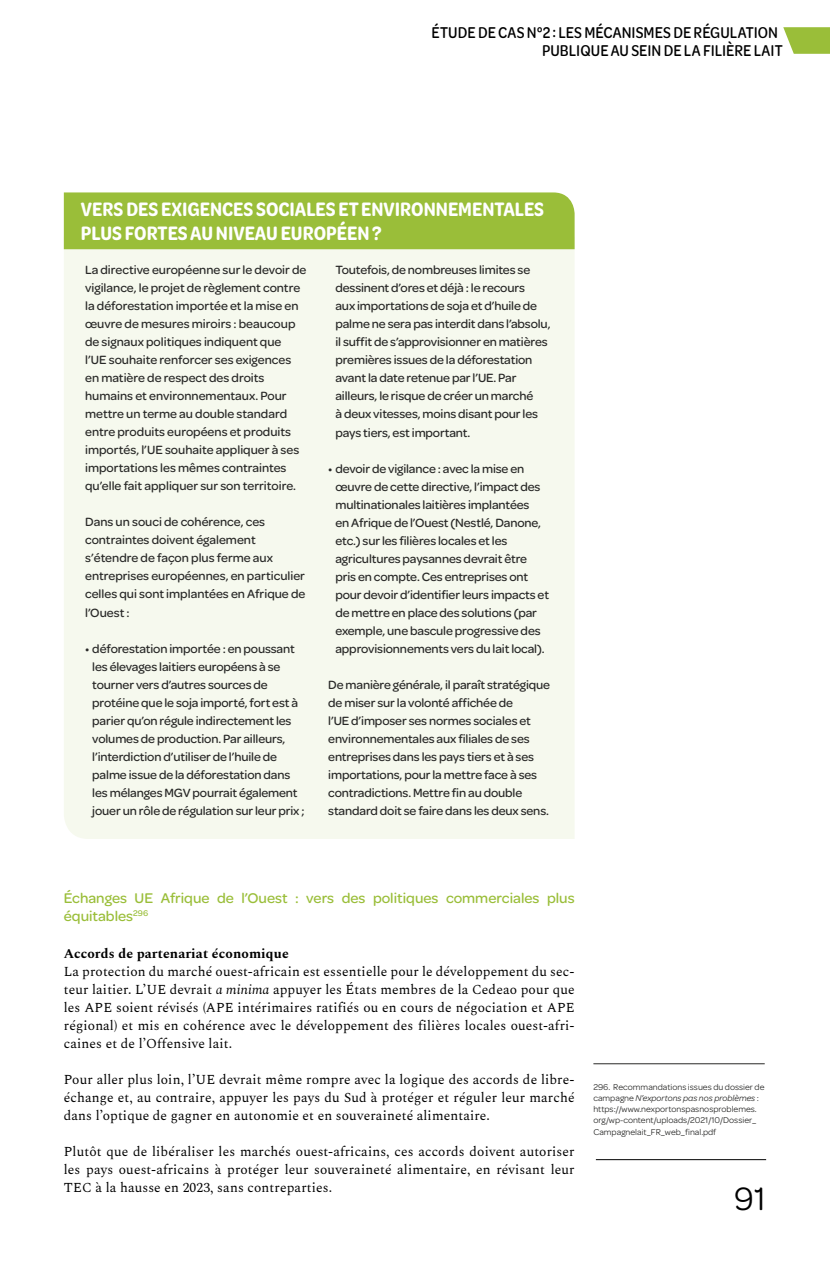
<style>
.page{position:relative;width:830px;height:1276px;background:#fff}
.page>*{position:absolute;margin:0;border:0;box-sizing:border-box;transform-origin:0 0}
.t1{font:34.5px "Omnes";color:#000}
.t2{font:600 21px/24px "Omnes Cond";color:#fff}
.t3{font:500 16.5px/17.2px "Omnes Cond";color:#000;text-align:right}
.t4{font:500 15px/18px "Omnes";color:#9abe39}
.t5{font:13.5px/18px "Spectral";letter-spacing:.01em;color:#000;text-align:justify}
.t6{font:700 13.5px "Spectral";letter-spacing:.01em;color:#000}
.t7{font:500 12.75px/18px "Omnes";letter-spacing:-.01em;color:#282827}
.t8{font:9px/11.2px "Omnes";color:#282827}
.s1{font-style:italic}
</style>
<div class="page">
<hr style="left:595px;top:1159px;width:170px;height:1px;background:#000">
<svg style="left:783px;top:27px;width:46px;height:27px"></svg>
<hr style="left:593px;top:1063px;width:171px;height:1px;background:#282827">
<div style="left:64px;top:249px;width:510px;height:590px;background:#f6f9ee"></div>
<div style="left:64px;top:192px;width:510px;height:57px;background:#9abe39"></div>
<p class="t3" style="left:431px;top:23px;width:352px">ÉTUDE DE CAS N°2 : LES MÉCANISMES DE RÉGULATION<br>PUBLIQUE AU SEIN DE LA FILIÈRE LAIT</p>
<h2 class="t2" style="left:81px;top:196px;width:464px">VERS DES EXIGENCES SOCIALES ET ENVIRONNEMENTALES<br>PLUS FORTES AU NIVEAU EUROPÉEN ?</h2>
<p class="t7" style="left:85px;top:260px;width:223px">La directive européenne sur le devoir de vigilance, le projet de règlement contre la déforestation importée et la mise en œuvre de mesures miroirs : beaucoup de signaux politiques indiquent que<br>l’UE souhaite renforcer ses exigences en matière de respect des droits humains et environnementaux. Pour mettre un terme au double standard entre produits européens et produits importés, l’UE souhaite appliquer à ses importations les mêmes contraintes qu’elle fait appliquer sur son territoire.</p>
<p class="t7" style="left:85px;top:512px;width:222px">Dans un souci de cohérence, ces contraintes doivent également s’étendre de façon plus ferme aux entreprises européennes, en particulier celles qui sont implantées en Afrique de l’Ouest :</p>
<p class="t7" style="left:92px;top:638px;width:213px;text-indent:-7px">• déforestation importée : en poussant les élevages laitiers européens à se tourner vers d’autres sources de protéine que le soja importé, fort est à parier qu’on régule indirectement les volumes de production. Par ailleurs, l’interdiction d’utiliser de l’huile de palme issue de la déforestation dans les mélanges MGV pourrait également jouer un rôle de régulation sur leur prix ;</p>
<p class="t7" style="left:335px;top:260px;width:216px">Toutefois, de nombreuses limites se dessinent d’ores et déjà : le recours<br>aux importations de soja et d’huile de palme ne sera pas interdit dans l’absolu, il suffit de s’approvisionner en matières premières issues de la déforestation avant la date retenue par l’UE. Par ailleurs, le risque de créer un marché<br>à deux vitesses, moins disant pour les pays tiers, est important.</p>
<p class="t7" style="left:335px;top:458px;width:215px;text-indent:-7px">• devoir de vigilance : avec la mise en œuvre de cette directive, l’impact des multinationales laitières implantées<br>en Afrique de l’Ouest (Nestlé, Danone, etc.) sur les filières locales et les agricultures paysannes devrait être pris en compte. Ces entreprises ont pour devoir d’identifier leurs impacts et de mettre en place des solutions (par exemple, une bascule progressive des approvisionnements vers du lait local).</p>
<p class="t7" style="left:328px;top:674px;width:223px">De manière générale, il paraît stratégique de miser sur la volonté affichée de<br>l’UE d’imposer ses normes sociales et environnementales aux filiales de ses entreprises dans les pays tiers et à ses importations, pour la mettre face à ses contradictions. Mettre fin au double standard doit se faire dans les deux sens.</p>
<p class="t4" style="left:64px;top:888px;width:512px">Échanges UE Afrique de l’Ouest : vers des politiques commerciales plus équitables<sup>296</sup></p>
<p class="t6" style="left:64px;top:944px;width:226px">Accords de partenariat économique</p>
<p class="t5" style="left:64px;top:963px;width:512px">La protection du marché ouest-africain est essentielle pour le développement du sec&shy;teur laitier. L’UE devrait <span class="s1">a minima</span> appuyer les États membres de la Cedeao pour que les APE soient révisés (APE intérimaires ratifiés ou en cours de négociation et APE régional) et mis en cohérence avec le développement des filières locales ouest-afri&shy;caines et de l’Offensive lait.</p>
<p class="t5" style="left:64px;top:1071px;width:512px">Pour aller plus loin, l’UE devrait même rompre avec la logique des accords de libre&shy;échange et, au contraire, appuyer les pays du Sud à protéger et réguler leur marché dans l’optique de gagner en autonomie et en souveraineté alimentaire.</p>
<p class="t5" style="left:64px;top:1143px;width:512px">Plutôt que de libéraliser les marchés ouest-africains, ces accords doivent autoriser les pays ouest-africains à protéger leur souveraineté alimentaire, en révisant leur TEC à la hausse en 2023, sans contreparties.</p>
<p class="t8" style="left:593px;top:1080px;width:172px">296. Recommandations issues du dossier de campagne <span class="s1">N’exportons pas nos problèmes</span> : https://www.nexportonspasnosproblemes. org/wp-content/uploads/2021/10/Dossier_ Campagnelait_FR_web_final.pdf</p>
<h1 class="t1" style="left:734px;top:1175px;width:33px">91</h1>
</div>
